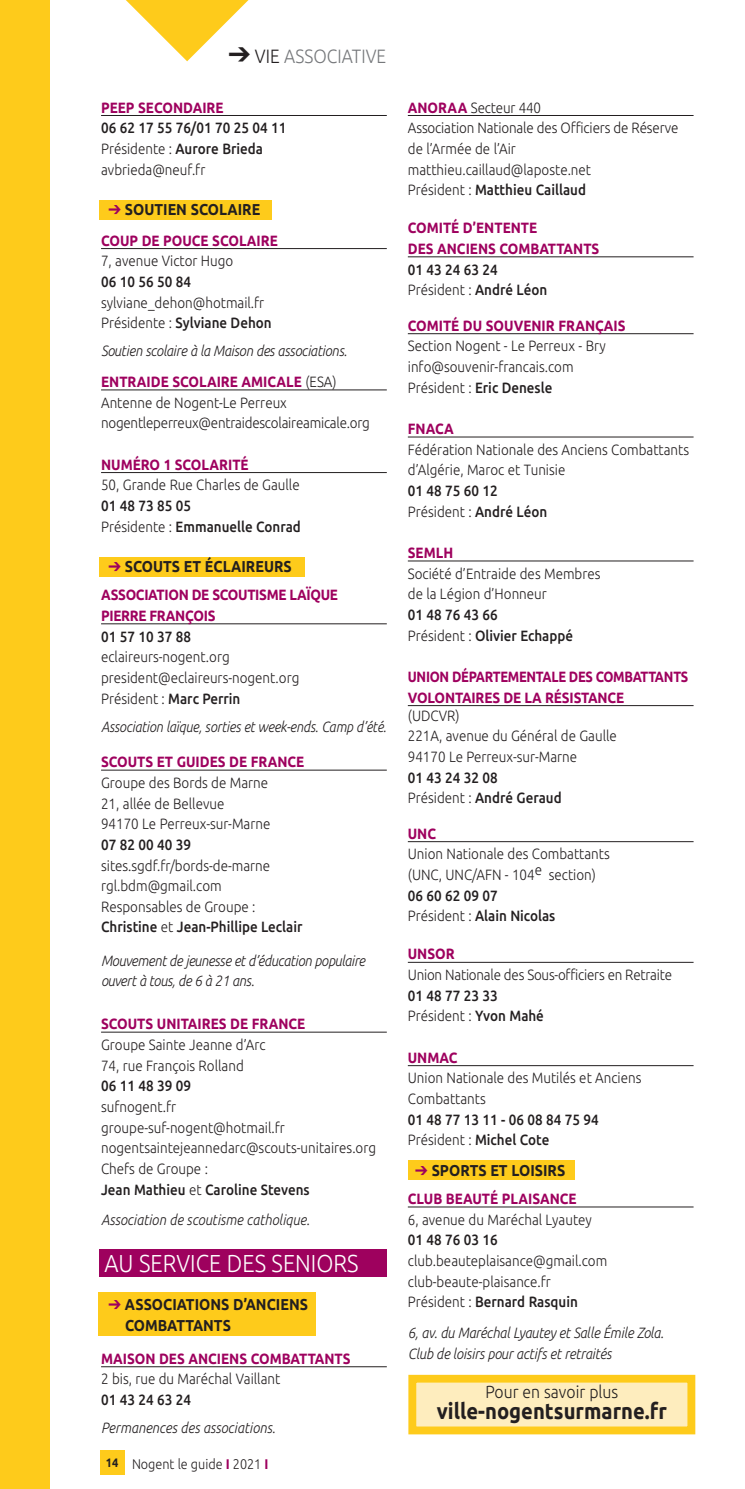
<style>
.page{position:relative;width:745px;height:1489px;background:#fff}
.page>*{position:absolute;margin:0;border:0;box-sizing:border-box;transform-origin:0 0}
.t1{font:300 24.5px "Ubuntu";color:#fff;scale:.9 1}
.t2{font:700 22.4px "Ubuntu";color:#231f20;scale:.9 1}
.t3{font:300 19.25px "Ubuntu";color:#76787b;scale:.9 1}
.t4{font:300 17.5px "Ubuntu";color:#231f20;scale:.9 1}
.t5{font:700 15.75px/20.7px "Ubuntu";color:#231f20;scale:.9 1}
.t6{font:300 14.88px/20.7px "Ubuntu";color:#231f20;scale:.9 1}
.t7{font:500 14.88px/20.7px "Ubuntu";color:#231f20;scale:.9 1}
.t8{font:italic 300 14.88px/20.7px "Ubuntu";letter-spacing:-.01em;color:#231f20;scale:.9 1}
.t9{font:700 14.88px/20.7px "Ubuntu";color:#9e015e;scale:.9 1}
.t10{font:700 14.88px/20.7px "Ubuntu";letter-spacing:-.025em;color:#9e015e;scale:.86 1}
.t11{font:italic 300 14.88px "Ubuntu";letter-spacing:-.01em;color:#231f20;scale:.88 1}
.t12{font:700 14.88px/20.7px "Ubuntu";letter-spacing:-.025em;color:#9e015e;scale:.9 1}
.t13{font:300 14px "Ubuntu";color:#231f20;scale:.9 1}
.s1{color:#231f20}
.s2{font-weight:300}
.s3{font-weight:500}
.s4{font-weight:700;font-style:normal;color:#9e015e}
.s5{font-style:normal}
.s6{font-weight:700;font-size:12.25px}
.s7{font-weight:700;color:#9e015e}
</style>
<div class="page">
<div style="left:408px;top:1159px;width:166px;height:20px;background:#fecb1b"></div>
<div style="left:99px;top:1249px;width:287px;height:27px;background:#9e015e"></div>
<div style="left:99px;top:200px;width:172px;height:20px;background:#fecb1b"></div>
<div style="left:99px;top:557px;width:205px;height:20px;background:#fecb1b"></div>
<div style="left:99px;top:1291px;width:217px;height:44px;background:#fecb1b"></div>
<div style="left:0;top:0;width:50px;height:1488px;background:#fecb1b"></div>
<div style="left:100px;top:1450px;width:25px;height:25px;background:#fecb1b"></div>
<hr style="left:101px;top:115px;width:285px;height:1px;background:#231f20">
<hr style="left:101px;top:248px;width:285px;height:1px;background:#231f20">
<hr style="left:101px;top:389px;width:285px;height:1px;background:#231f20">
<hr style="left:101px;top:472px;width:285px;height:1px;background:#231f20">
<hr style="left:101px;top:623px;width:285px;height:1px;background:#231f20">
<hr style="left:101px;top:769px;width:285px;height:1px;background:#231f20">
<hr style="left:101px;top:1031px;width:285px;height:1px;background:#231f20">
<hr style="left:101px;top:1366px;width:285px;height:1px;background:#231f20">
<hr style="left:407px;top:115px;width:286px;height:1px;background:#231f20">
<hr style="left:407px;top:256px;width:286px;height:1px;background:#231f20">
<hr style="left:407px;top:333px;width:286px;height:1px;background:#231f20">
<hr style="left:407px;top:436px;width:286px;height:1px;background:#231f20">
<hr style="left:407px;top:560px;width:286px;height:1px;background:#231f20">
<hr style="left:407px;top:705px;width:286px;height:1px;background:#231f20">
<hr style="left:407px;top:841px;width:286px;height:1px;background:#231f20">
<hr style="left:407px;top:962px;width:286px;height:1px;background:#231f20">
<hr style="left:407px;top:1065px;width:286px;height:1px;background:#231f20">
<hr style="left:407px;top:1206px;width:286px;height:1px;background:#231f20">
<div style="left:416px;top:1382px;width:271px;height:44px;background:#feedbe"></div>
<div style="left:408px;top:1374px;width:286px;height:60px;border:8px solid #fecb1b"></div>
<svg style="left:126px;top:0;width:123px;height:61px"></svg>
<p class="t3" style="left:255px;top:44px;width:147px"><span class="s1">VIE</span> ASSOCIATIVE</p>
<p class="t9" style="left:101px;top:97px;width:138px">PEEP SECONDAIRE</p>
<p class="t7" style="left:101px;top:117px;width:207px">06 62 17 55 76/01 70 25 04 11<br><span class="s2">Présidente :</span> Aurore Brieda <span class="s2">avbrieda@neuf.fr</span></p>
<p class="t5" style="left:125px;top:199px;width:152px">SOUTIEN SCOLAIRE</p>
<p class="t9" style="left:101px;top:230px;width:198px">COUP DE POUCE SCOLAIRE</p>
<p class="t6" style="left:101px;top:250px;width:148px">7, avenue Victor Hugo</p>
<p class="t7" style="left:101px;top:271px;width:101px">06 10 56 50 84</p>
<p class="t6" style="left:101px;top:291px;width:191px">sylviane_dehon@hotmail.fr<br>Présidente : <span class="s3">Sylviane Dehon</span></p>
<p class="t8" style="left:101px;top:335px;width:275px;line-height:30.6px">Soutien scolaire à la Maison des associations.<br><span class="s4">ENTRAIDE SCOLAIRE AMICALE</span> <span class="s5">(ESA)</span></p>
<p class="t6" style="left:101px;top:391px;width:300px">Antenne de Nogent-Le Perreux nogentleperreux@entraidescolaireamicale.org</p>
<p class="t9" style="left:101px;top:454px;width:165px">NUMÉRO 1 SCOLARITÉ</p>
<p class="t6" style="left:101px;top:474px;width:222px">50, Grande Rue Charles de Gaulle</p>
<p class="t7" style="left:101px;top:495px;width:223px">01 48 73 85 05<br><span class="s2">Présidente :</span> Emmanuelle Conrad</p>
<p class="t5" style="left:125px;top:556px;width:187px">SCOUTS ET ÉCLAIREURS</p>
<p class="t12" style="left:101px;top:584px;width:264px">ASSOCIATION DE SCOUTISME LAÏQUE<br>PIERRE FRANÇOIS</p>
<p class="t7" style="left:101px;top:625px;width:101px">01 57 10 37 88</p>
<p class="t6" style="left:101px;top:646px;width:222px">eclaireurs-nogent.org president@eclaireurs-nogent.org<br>Président : <span class="s3">Marc Perrin</span></p>
<p class="t11" style="left:101px;top:717px;width:325px">Association laïque, sorties et week-ends. Camp d’été.</p>
<p class="t9" style="left:101px;top:751px;width:227px">SCOUTS ET GUIDES DE FRANCE</p>
<p class="t6" style="left:101px;top:771px;width:189px">Groupe des Bords de Marne<br>21, allée de Bellevue<br>94170 Le Perreux-sur-Marne</p>
<p class="t7" style="left:101px;top:833px;width:101px">07 82 00 40 39</p>
<p class="t6" style="left:101px;top:854px;width:225px">sites.sgdf.fr/bords-de-marne rgl.bdm@gmail.com<br>Responsables de Groupe :<br><span class="s3">Christine</span> et <span class="s3">Jean-Phillipe Leclair</span></p>
<p class="t8" style="left:101px;top:949px;width:295px">Mouvement de jeunesse et d’éducation populaire ouvert à tous, de 6 à 21 ans.</p>
<p class="t9" style="left:101px;top:1013px;width:228px">SCOUTS UNITAIRES DE FRANCE</p>
<p class="t6" style="left:101px;top:1033px;width:184px">Groupe Sainte Jeanne d’Arc<br>74, rue François Rolland</p>
<p class="t7" style="left:101px;top:1074px;width:101px">06 11 48 39 09</p>
<p class="t6" style="left:101px;top:1095px;width:307px">sufnogent.fr<br>groupe-suf-nogent@hotmail.fr nogentsaintejeannedarc@scouts-unitaires.org<br>Chefs de Groupe :<br><span class="s3">Jean Mathieu</span> et <span class="s3">Caroline Stevens</span></p>
<p class="t8" style="left:101px;top:1208px;width:233px">Association de scoutisme catholique.</p>
<h1 class="t1" style="left:104px;top:1248px;width:284px">AU SERVICE DES SENIORS</h1>
<p class="t5" style="left:125px;top:1293px;width:205px">ASSOCIATIONS D’ANCIENS<br>COMBATTANTS</p>
<p class="t9" style="left:101px;top:1347px;width:278px">MAISON DES ANCIENS COMBATTANTS</p>
<p class="t6" style="left:101px;top:1368px;width:200px">2 bis, rue du Maréchal Vaillant</p>
<p class="t7" style="left:101px;top:1388px;width:101px">01 43 24 63 24</p>
<p class="t8" style="left:101px;top:1416px;width:195px">Permanences des associations.</p>
<p class="t13" style="left:106px;top:1454px;width:182px"><span class="s6">14</span> Nogent le guide <span class="s7">I</span> 2021 <span class="s7">I</span></p>
<p class="t6" style="left:407px;top:97px;width:302px"><span class="s7">ANORAA</span> Secteur 440<br>Association Nationale des Officiers de Réserve de l’Armée de l’Air matthieu.caillaud@laposte.net<br>Président : <span class="s3">Matthieu Caillaud</span></p>
<p class="t9" style="left:407px;top:217px;width:214px">COMITÉ D’ENTENTE<br>DES ANCIENS COMBATTANTS</p>
<p class="t7" style="left:407px;top:258px;width:156px">01 43 24 63 24<br><span class="s2">Président :</span> André Léon</p>
<p class="t9" style="left:407px;top:315px;width:243px">COMITÉ DU SOUVENIR FRANÇAIS</p>
<p class="t6" style="left:407px;top:335px;width:221px">Section Nogent - Le Perreux - Bry info@souvenir-francais.com<br>Président : <span class="s3">Eric Denesle</span></p>
<p class="t9" style="left:407px;top:418px;width:52px">FNACA</p>
<p class="t6" style="left:407px;top:439px;width:314px">Fédération Nationale des Anciens Combattants d’Algérie, Maroc et Tunisie</p>
<p class="t7" style="left:407px;top:480px;width:156px">01 48 75 60 12<br><span class="s2">Président :</span> André Léon</p>
<p class="t9" style="left:407px;top:542px;width:52px">SEMLH</p>
<p class="t6" style="left:407px;top:562px;width:215px">Société d’Entraide des Membres de la Légion d’Honneur</p>
<p class="t7" style="left:407px;top:604px;width:185px">01 48 76 43 66<br><span class="s2">Président :</span> Olivier Echappé</p>
<p class="t10" style="left:407px;top:666px;width:327px">UNION DÉPARTEMENTALE DES COMBATTANTS<br>VOLONTAIRES DE LA RÉSISTANCE</p>
<p class="t6" style="left:407px;top:704px;width:233px">(UDCVR)<br>221A, avenue du Général de Gaulle<br>94170 Le Perreux-sur-Marne</p>
<p class="t7" style="left:407px;top:766px;width:172px">01 43 24 32 08<br><span class="s2">Président :</span> André Geraud</p>
<p class="t9" style="left:407px;top:822px;width:33px">UNC</p>
<p class="t6" style="left:407px;top:843px;width:226px">Union Nationale des Combattants (UNC, UNC/AFN - 104e section)</p>
<p class="t7" style="left:407px;top:884px;width:165px">06 60 62 09 07<br><span class="s2">Président :</span> Alain Nicolas</p>
<p class="t9" style="left:407px;top:943px;width:54px">UNSOR</p>
<p class="t6" style="left:407px;top:964px;width:295px">Union Nationale des Sous-officiers en Retraite</p>
<p class="t7" style="left:407px;top:984px;width:153px">01 48 77 23 33<br><span class="s2">Président :</span> Yvon Mahé</p>
<p class="t9" style="left:407px;top:1046px;width:57px">UNMAC</p>
<p class="t6" style="left:407px;top:1067px;width:261px">Union Nationale des Mutilés et Anciens<br>Combattants</p>
<p class="t7" style="left:407px;top:1108px;width:213px">01 48 77 13 11 - 06 08 84 75 94<br><span class="s2">Président :</span> Michel Cote</p>
<p class="t5" style="left:431px;top:1159px;width:150px">SPORTS ET LOISIRS</p>
<p class="t9" style="left:407px;top:1188px;width:189px">CLUB BEAUTÉ PLAISANCE</p>
<p class="t6" style="left:407px;top:1208px;width:206px">6, avenue du Maréchal Lyautey</p>
<p class="t7" style="left:407px;top:1229px;width:101px">01 48 76 03 16</p>
<p class="t6" style="left:407px;top:1249px;width:223px">club.beauteplaisance@gmail.com club-beaute-plaisance.fr<br>Président : <span class="s3">Bernard Rasquin</span></p>
<p class="t8" style="left:407px;top:1321px;width:285px">6, av. du Maréchal Lyautey et Salle Émile Zola.<br>Club de loisirs pour actifs et retraités</p>
<p class="t4" style="left:485px;top:1381px;width:149px">Pour en savoir plus</p>
<h2 class="t2" style="left:436px;top:1397px;width:257px">ville-nogentsurmarne.fr</h2>
</div>
